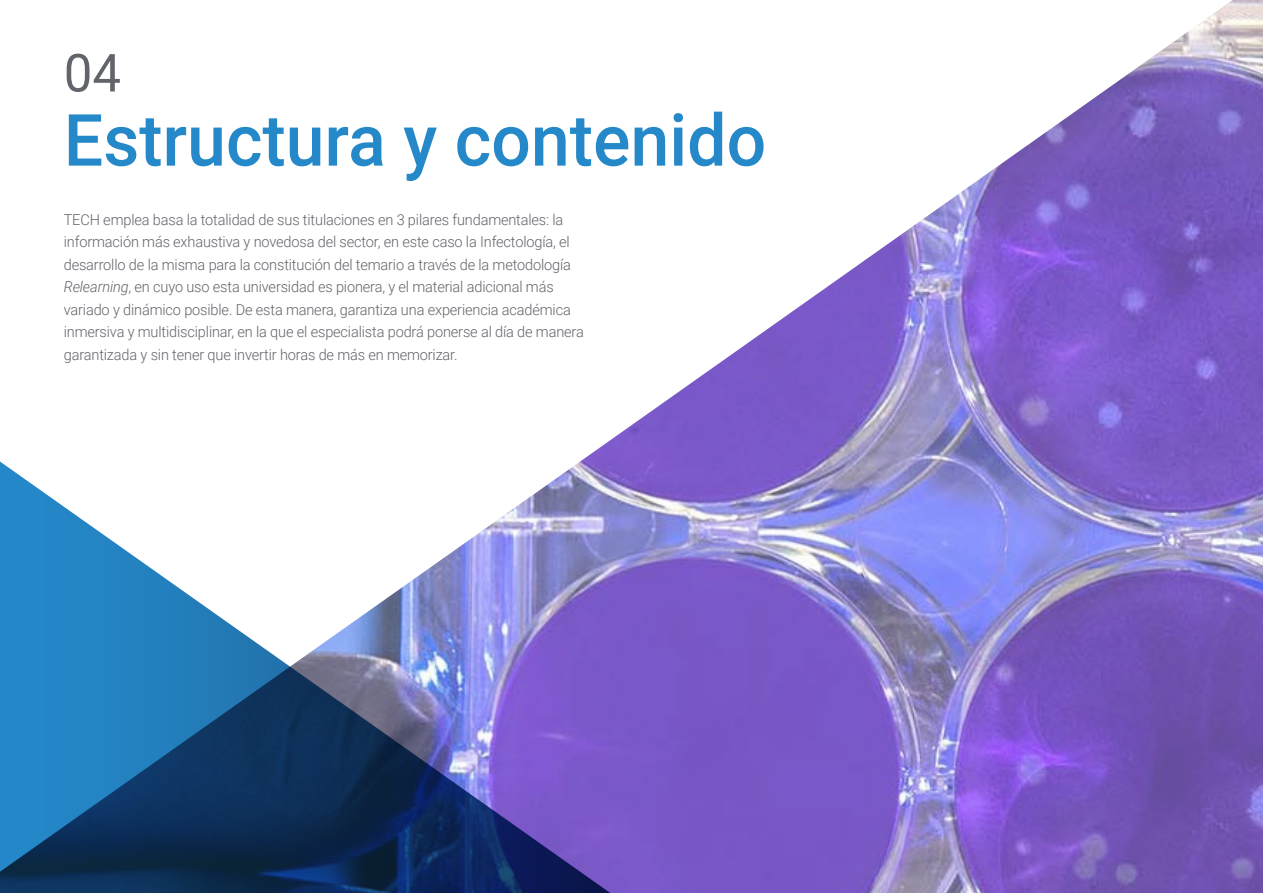
<style>
.page{position:relative;width:1263px;height:893px;background:#fff}
.page>*{position:absolute;margin:0;border:0;box-sizing:border-box;transform-origin:0 0}
.t1{font:500 72px "Roboto";color:#2488c9}
.t2{font:52.5px "Roboto";color:#61646a}
.t3{font:300 15px/22.5px "Roboto";letter-spacing:-.01em;color:#61646a}
.s1{font-style:italic}
</style>
<div class="page">
<img style="left:602px;top:0;width:661px;height:893px">
<svg style="left:0;top:446px;width:640px;height:447px"></svg>
<h2 class="t2" style="left:64px;top:36px;width:59px">04</h2>
<h1 class="t1" style="left:64px;top:90px;width:704px">Estructura y contenido</h1>
<p class="t3" style="left:64px;top:208px;width:522px">TECH emplea basa la totalidad de sus titulaciones en 3 pilares fundamentales: la información más exhaustiva y novedosa del sector, en este caso la Infectología, el desarrollo de la misma para la constitución del temario a través de la metodología <span class="s1">Relearning</span>, en cuyo uso esta universidad es pionera, y el material adicional más variado y dinámico posible. De esta manera, garantiza una experiencia académica inmersiva y multidisciplinar, en la que el especialista podrá ponerse al día de manera garantizada y sin tener que invertir horas de más en memorizar.</p>
</div>
